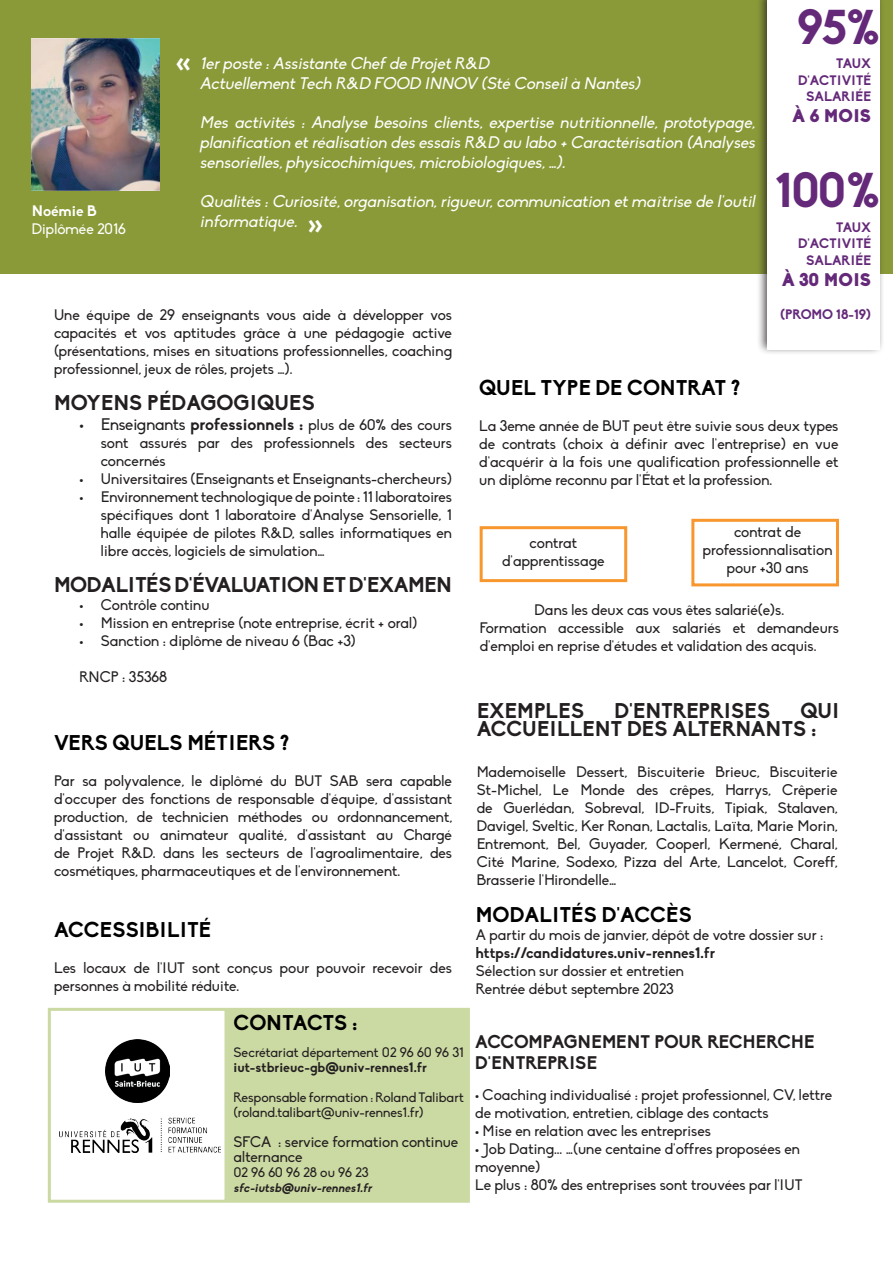
<style>
.page{position:relative;width:893px;height:1263px;background:#fff}
.page>*{position:absolute;margin:0;border:0;box-sizing:border-box;transform-origin:0 0}
.t1{font:700 48px "Biko";color:#642979}
.t2{font:900 27px "Avenir";color:#fff}
.t3{font:700 21px "Biko";color:#000}
.t4{font:700 21px/18px "Biko";color:#231f20}
.t5{font:700 21px "Biko";letter-spacing:-.02em;color:#231f20}
.t6{font:700 18px/21.6px "Biko";color:#231f20}
.t7{font:900 18px "Biko";letter-spacing:.01em;color:#642979}
.t8{font:italic 16.5px/19.8px "Biko";color:#fff}
.t9{font:15px/18px "Biko";color:#231f20}
.t10{font:700 15px "Biko";color:#231f20}
.t11{font:15px "Biko";color:#fff}
.t12{font:700 15px "Biko";color:#fff}
.t13{font:13.5px/15px "Biko";color:#231f20}
.t14{font:700 13.5px/16.2px "Biko";color:#642979;text-align:right}
.t15{font:700 13.5px "Biko";color:#231f20}
.t16{font:italic 700 12px "Biko";color:#231f20}
.s1{font-size:16.5px}
.s2{font-weight:700;font-size:16.5px}
</style>
<div class="page">
<div style="left:0;top:0;width:893px;height:274px;background:#8b9a39"></div>
<div style="left:480px;top:526px;width:147px;height:56px;background:#fff;border:3px solid #f7972d"></div>
<div style="left:691px;top:519px;width:148px;height:67px;background:#fff;border:3px solid #f7972d"></div>
<div style="left:48px;top:1008px;width:179px;height:195px;background:#fff;border:3px solid #cbd9a2"></div>
<img style="left:106px;top:1039px;width:63px;height:63px">
<img style="left:60px;top:1117px;width:161px;height:35px">
<div style="left:230px;top:1011px;width:237px;height:189px;background:#cbd9a2"></div>
<div style="left:227px;top:1008px;width:243px;height:195px;border:6px solid #cbd9a2"></div>
<img style="left:32px;top:39px;width:127px;height:152px">
<div style="left:756px;top:0;width:129px;height:355px;background:#231f20;opacity:.75"></div>
<div style="left:768px;top:0;width:112px;height:350px;background:#fff"></div>
<h1 class="t1" style="left:797px;top:-2px;width:84px">95%</h1>
<p class="t14" style="left:798px;top:56px;width:75px">TAUX<br>D'ACTIVITÉ<br>SALARIÉE</p>
<p class="t7" style="left:792px;top:105px;width:80px">À 6 MOIS</p>
<p class="t8" style="left:200px;top:53px;width:445px">1erposte :Assistante Chefde ProjetR&amp;D<br>ActuellementTech R&amp;D FOOD INNOV (Sté Conseilà Nantes)</p>
<p class="t8" style="left:200px;top:113px;width:560px;text-align:justify">Mes activités : Analyse besoins clients, expertise nutritionnelle, prototypage, planification etréalisation des essais R&amp;D au labo + Caractérisation (Analyses sensorielles,physicochimiques,microbiologiques,…).</p>
<p class="t8" style="left:200px;top:192px;width:560px">Qualités :Curiosité,organisation,rigueur,communication etmaîtrise de l'outil informatique.</p>
<h2 class="t2" style="left:176px;top:39px;width:16px">«</h2>
<h1 class="t1" style="left:775px;top:162px;width:106px">100%</h1>
<p class="t14" style="left:798px;top:220px;width:75px">TAUX<br>D'ACTIVITÉ<br>SALARIÉE</p>
<p class="t7" style="left:782px;top:269px;width:91px">À 30 MOIS</p>
<p class="t14" style="left:780px;top:306px;width:92px">(PROMO 18-19)</p>
<p class="t12" style="left:32px;top:202px;width:66px">Noémie B</p>
<p class="t11" style="left:32px;top:221px;width:96px">Diplômée 2016</p>
<h2 class="t2" style="left:308px;top:201px;width:16px">»</h2>
<p class="t9" style="left:54px;top:306px;width:400px;text-align:justify">Une équipe de 29 enseignants vous aide à développer vos capacités et vos aptitudes grâce à une pédagogie active (présentations, mises en situations professionnelles, coaching professionnel, jeux de rôles, projets …).</p>
<h3 class="t4" style="left:54px;top:394px;width:263px">MOYENS PÉDAGOGIQUES</h3>
<p class="t9" style="left:101px;top:416px;width:353px;text-align:justify;text-indent:-21px"><span class="s1">• Enseignants</span> <span class="s2">professionnels :</span> plus de 60% des cours sont assurés par des professionnels des secteurs concernés</p>
<p class="t9" style="left:80px;top:470px;width:374px">• Universitaires (Enseignants et Enseignants-chercheurs)</p>
<p class="t9" style="left:101px;top:488px;width:353px;text-align:justify;text-indent:-21px">• Environnement technologique de pointe : 11 laboratoires spécifiques dont 1 laboratoire d'Analyse Sensorielle, 1 halle équipée de pilotes R&amp;D, salles informatiques en libre accès, logiciels de simulation…</p>
<h3 class="t5" style="left:54px;top:572px;width:400px">MODALITÉS D'ÉVALUATION ET D'EXAMEN</h3>
<p class="t9" style="left:80px;top:596px;width:132px">• Contrôle continu</p>
<p class="t9" style="left:80px;top:614px;width:339px">• Mission en entreprise (note entreprise, écrit + oral)</p>
<p class="t9" style="left:80px;top:632px;width:278px">• Sanction : diplôme de niveau 6 (Bac +3)</p>
<p class="t9" style="left:80px;top:668px;width:89px">RNCP : 35368</p>
<h3 class="t3" style="left:479px;top:375px;width:262px">QUEL TYPE DE CONTRAT ?</h3>
<p class="t9" style="left:479px;top:417px;width:361px;text-align:justify">La 3eme année de BUT peut être suivie sous deux types de contrats (choix à définir avec l'entreprise) en vue d'acquérir à la fois une qualification professionnelle et un diplôme reconnu par l'État et la profession.</p>
<p class="t9" style="left:703px;top:524px;width:131px;text-align:center">contrat de professionnalisation pour +30 ans</p>
<p class="t9" style="left:480px;top:601px;width:361px;text-indent:55px">Dans les deux cas vous êtes salarié(e)s.<br>Formation accessible aux salariés et demandeurs d'emploi en reprise d'études et validation des acquis.</p>
<p class="t9" style="left:502px;top:534px;width:104px;text-align:center">contrat d'apprentissage</p>
<h3 class="t3" style="left:54px;top:730px;width:236px">VERS QUELS MÉTIERS ?</h3>
<p class="t9" style="left:54px;top:773px;width:400px;text-align:justify">Par sa polyvalence, le diplômé du BUT SAB sera capable d'occuper des fonctions de responsable d'équipe, d'assistant production, de technicien méthodes ou ordonnancement, d'assistant ou animateur qualité, d'assistant au Chargé de Projet R&amp;D. dans les secteurs de l'agroalimentaire, des cosmétiques, pharmaceutiques et de l'environnement.</p>
<h3 class="t3" style="left:54px;top:917px;width:158px">ACCESSIBILITÉ</h3>
<p class="t9" style="left:54px;top:959px;width:400px">Les locaux de l'IUT sont conçus pour pouvoir recevoir des personnes à mobilité réduite.</p>
<h3 class="t3" style="left:233px;top:1009px;width:126px">CONTACTS :</h3>
<p class="t13" style="left:233px;top:1045px;width:232px">Secrétariat département 02 96 60 96 31</p>
<p class="t15" style="left:233px;top:1059px;width:195px">iut-stbrieuc-gb@univ-rennes1.fr</p>
<p class="t13" style="left:233px;top:1090px;width:232px">Responsable formation : Roland Talibart (roland.talibart@univ-rennes1.fr)</p>
<p class="t9" style="left:233px;top:1134px;width:226px;line-height:15px">SFCA : service formation continue alternance</p>
<p class="t13" style="left:233px;top:1165px;width:137px">02 96 60 96 28 ou 96 23</p>
<p class="t16" style="left:233px;top:1180px;width:142px">sfc-iutsb@univ-rennes1.fr</p>
<h3 class="t4" style="left:477px;top:702px;width:364px;text-indent:324px">QUI<br>ACCUEILLENT DES ALTERNANTS :</h3>
<h3 class="t4" style="left:477px;top:702px;width:109px">EXEMPLES</h3>
<h3 class="t4" style="left:614px;top:702px;width:157px">D'ENTREPRISES</h3>
<p class="t9" style="left:477px;top:763px;width:362px;text-align:justify">Mademoiselle Dessert, Biscuiterie Brieuc, Biscuiterie St-Michel, Le Monde des crêpes, Harrys, Crêperie de Guerlédan, Sobreval, ID-Fruits, Tipiak, Stalaven, Davigel, Sveltic, Ker Ronan, Lactalis, Laïta, Marie Morin, Entremont, Bel, Guyader, Cooperl, Kermené, Charal, Cité Marine, Sodexo, Pizza del Arte, Lancelot, Coreff, Brasserie l'Hirondelle…</p>
<h3 class="t3" style="left:476px;top:902px;width:218px">MODALITÉS D'ACCÈS</h3>
<p class="t9" style="left:476px;top:926px;width:349px">A partir du mois de janvier, dépôt de votre dossier sur :</p>
<p class="t10" style="left:476px;top:944px;width:241px">https://candidatures.univ-rennes1.fr</p>
<p class="t9" style="left:476px;top:962px;width:209px">Sélection sur dossier et entretien<br>Rentrée début septembre 2023</p>
<p class="t6" style="left:475px;top:1031px;width:341px">ACCOMPAGNEMENT POUR RECHERCHE<br>D'ENTREPRISE</p>
<p class="t9" style="left:475px;top:1086px;width:358px">• Coaching individualisé : projet professionnel, CV, lettre de motivation, entretien, ciblage des contacts</p>
<p class="t9" style="left:475px;top:1122px;width:237px">• Mise en relation avec les entreprises</p>
<p class="t9" style="left:475px;top:1140px;width:329px">• Job Dating... …(une centaine d'offres proposées en moyenne)<br>Le plus : 80% des entreprises sont trouvées par l'IUT</p>
</div>
